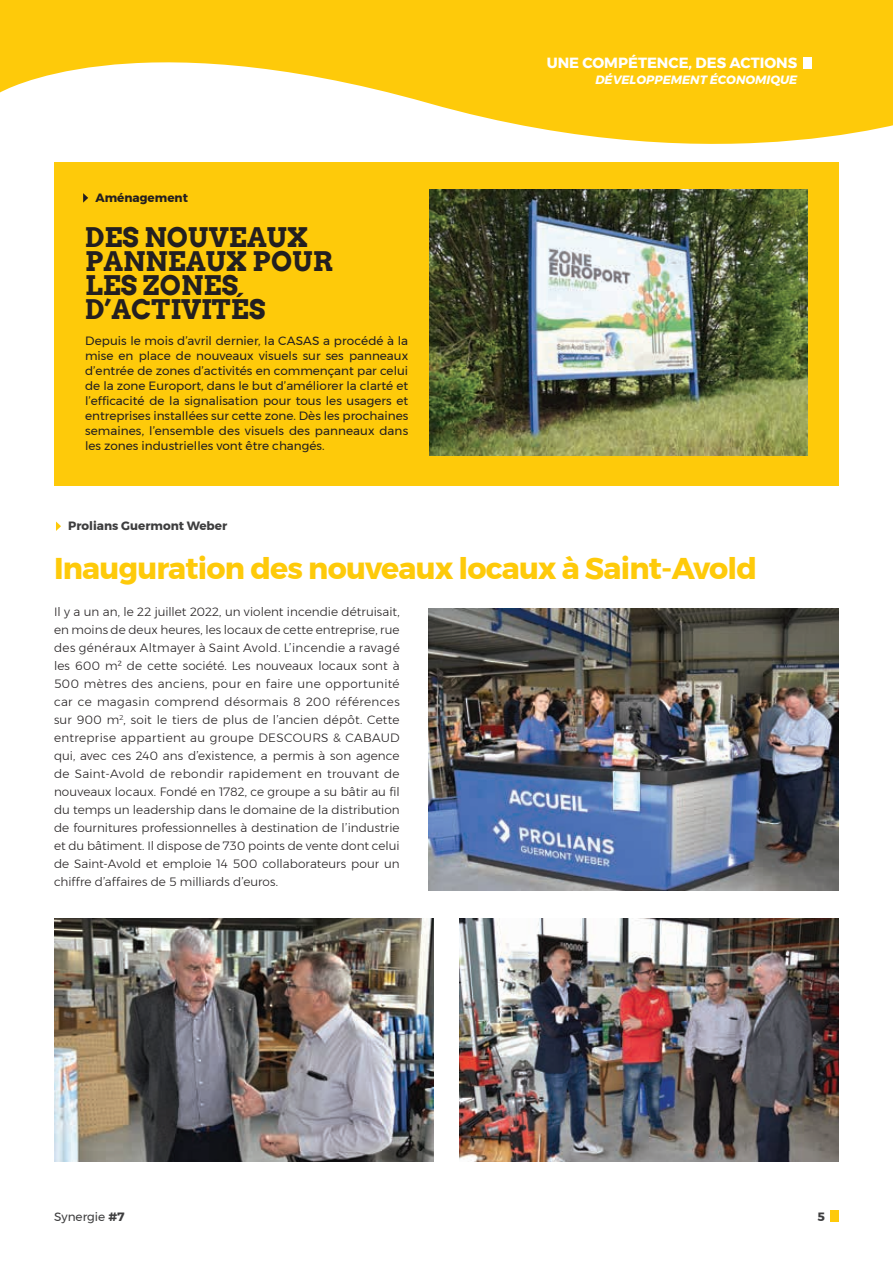
<style>
.page{position:relative;width:893px;height:1263px;background:#fff}
.page>*{position:absolute;margin:0;border:0;box-sizing:border-box;transform-origin:0 0}
.t1{font:700 30px "Montserrat";letter-spacing:-.025em;color:#feca0a}
.t2{font:700 27px/24px "Arvo";color:#231f20}
.t3{font:700 14.7px "Montserrat";color:#fff}
.t4{font:300 12px/18px "Montserrat";color:#231f20;text-align:justify}
.t5{font:12px/15px "Montserrat";color:#231f20;text-align:justify}
.t6{font:italic 700 12px "Montserrat";color:#fff}
.t7{font:700 12px "Montserrat";color:#3e3e3f}
.t8{font:700 12px "Montserrat";color:#231f20}
.t9{font:12px "Montserrat";color:#3e3e3f}
.s1{font-weight:700}
</style>
<div class="page">
<div style="left:831px;top:1210px;width:8px;height:12px;background:#feca0a"></div>
<svg style="left:0;top:0;width:893px;height:144px;fill:#feca0a"></svg>
<div style="left:804px;top:57px;width:8px;height:12px;background:#fff"></div>
<div style="left:54px;top:162px;width:785px;height:323px;background:#feca0a"></div>
<svg style="left:83px;top:193px;width:5px;height:10px"></svg>
<svg style="left:56px;top:521px;width:5px;height:10px"></svg>
<img style="left:429px;top:189px;width:379px;height:267px">
<img style="left:428px;top:608px;width:411px;height:283px">
<img style="left:54px;top:918px;width:380px;height:243px">
<img style="left:459px;top:918px;width:380px;height:243px">
<p class="t3" style="left:547px;top:51px;width:252px">UNE COMPÉTENCE, DES ACTIONS</p>
<p class="t8" style="left:95px;top:188px;width:94px">Aménagement</p>
<h2 class="t2" style="left:85px;top:225px;width:250px">DES NOUVEAUX<br>PANNEAUX POUR<br>LES ZONES<br>D’ACTIVITÉS</h2>
<p class="t5" style="left:85px;top:333px;width:325px">Depuis le mois d’avril dernier, la CASAS a procédé à la mise en place de nouveaux visuels sur ses panneaux d’entrée de zones d’activités en commençant par celui de la zone Europort, dans le but d’améliorer la clarté et l’efficacité de la signalisation pour tous les usagers et entreprises installées sur cette zone. Dès les prochaines semaines, l’ensemble des visuels des panneaux dans les zones industrielles vont être changés.</p>
<p class="t7" style="left:68px;top:516px;width:161px">Prolians Guermont Weber</p>
<p class="t6" style="left:595px;top:70px;width:203px">DÉVELOPPEMENT ÉCONOMIQUE</p>
<h1 class="t1" style="left:54px;top:545px;width:705px">Inauguration des nouveaux locaux à Saint-Avold</h1>
<p class="t4" style="left:54px;top:603px;width:347px">Il y a un an, le 22 juillet 2022, un violent incendie détruisait, en moins de deux heures, les locaux de cette entreprise, rue des généraux Altmayer à Saint Avold. L’incendie a ravagé les 600 m² de cette société. Les nouveaux locaux sont à 500 mètres des anciens, pour en faire une opportunité car ce magasin comprend désormais 8 200 références sur 900 m<sup>2</sup>, soit le tiers de plus de l’ancien dépôt. Cette entreprise appartient au groupe DESCOURS &amp; CABAUD qui, avec ces 240 ans d’existence, a permis à son agence de Saint-Avold de rebondir rapidement en trouvant de nouveaux locaux. Fondé en 1782, ce groupe a su bâtir au fil du temps un leadership dans le domaine de la distribution de fournitures professionnelles à destination de l’industrie et du bâtiment. Il dispose de 730 points de vente dont celui de Saint-Avold et emploie 14 500 collaborateurs pour un chiffre d’affaires de 5 milliards d’euros.</p>
<p class="t9" style="left:54px;top:1207px;width:72px">Synergie <span class="s1">#7</span></p>
<p class="t7" style="left:817px;top:1207px;width:9px">5</p>
</div>
